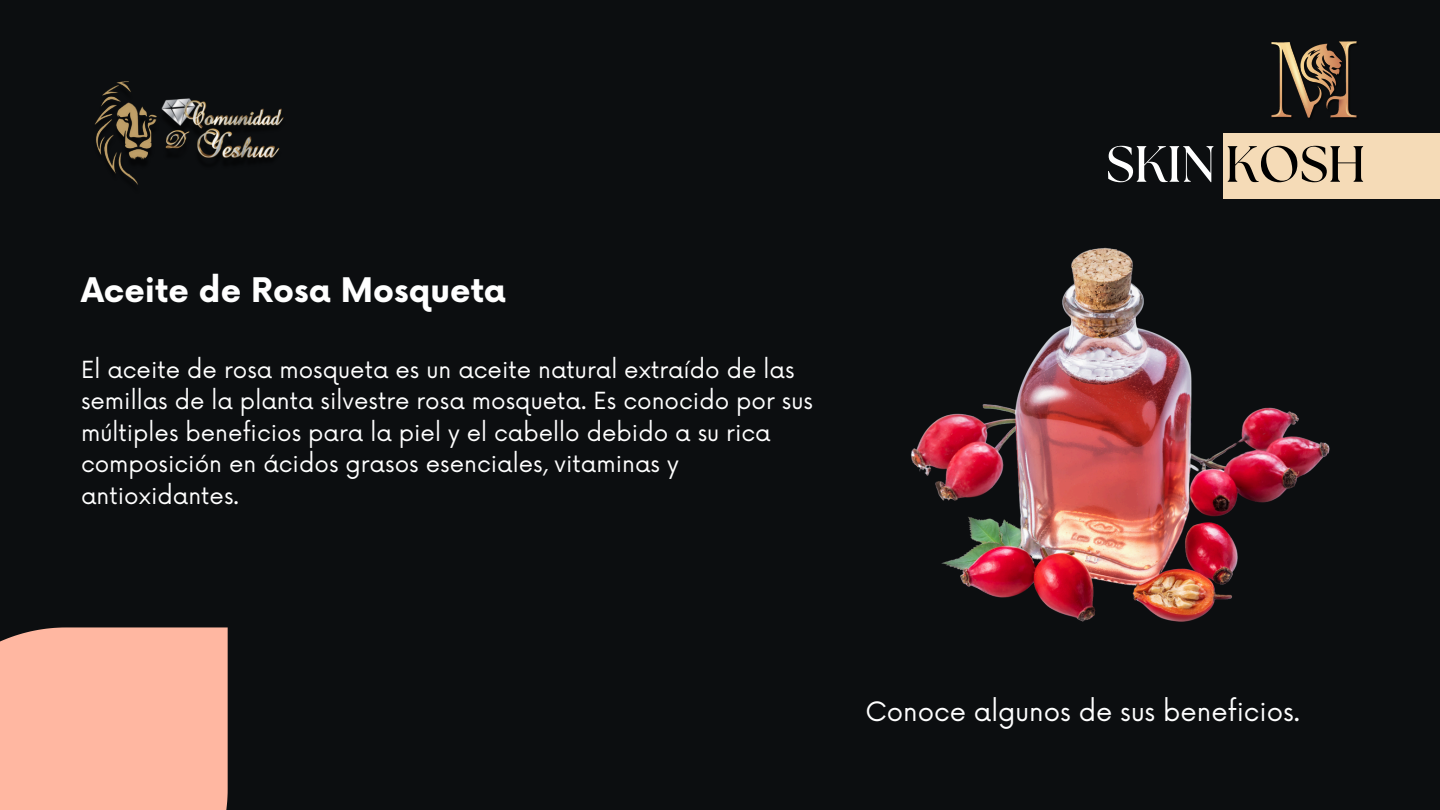
<style>
.page{position:relative;width:1440px;height:810px;background:#0c0e10}
.page>*{position:absolute;margin:0;border:0;box-sizing:border-box;transform-origin:0 0}
.t1{font:700 50.9px "The Seasons";color:#fff}
.t2{font:700 33px "Now";color:#fff}
.t3{font:26px "Now";color:#fff}
.t4{font:23px/31.5px "Now";color:#fff}
.s1{color:#000}
</style>
<div class="page">
<div style="left:1223px;top:133px;width:217px;height:65px;background:#f5dbb7"></div>
<img style="left:1271px;top:41px;width:86px;height:77px">
<img style="left:95px;top:81px;width:189px;height:104px">
<img style="left:911px;top:247px;width:419px;height:375px">
<div style="left:0;top:627px;width:228px;height:183px;background:#ffb7a1"></div>
<p class="t2" style="left:81px;top:272px;width:427px">Aceite de Rosa Mosqueta</p>
<p class="t4" style="left:81px;top:355px;width:733px">El aceite de rosa mosqueta es un aceite natural extraído de las semillas de la planta silvestre rosa mosqueta. Es conocido por sus múltiples beneficios para la piel y el cabello debido a su rica composición en ácidos grasos esenciales, vitaminas y antioxidantes.</p>
<p class="t1" style="left:1106px;top:141px;width:261px">SKIN <span class="s1">KOSH</span></p>
<p class="t3" style="left:866px;top:697px;width:436px">Conoce algunos de sus beneficios.</p>
</div>
